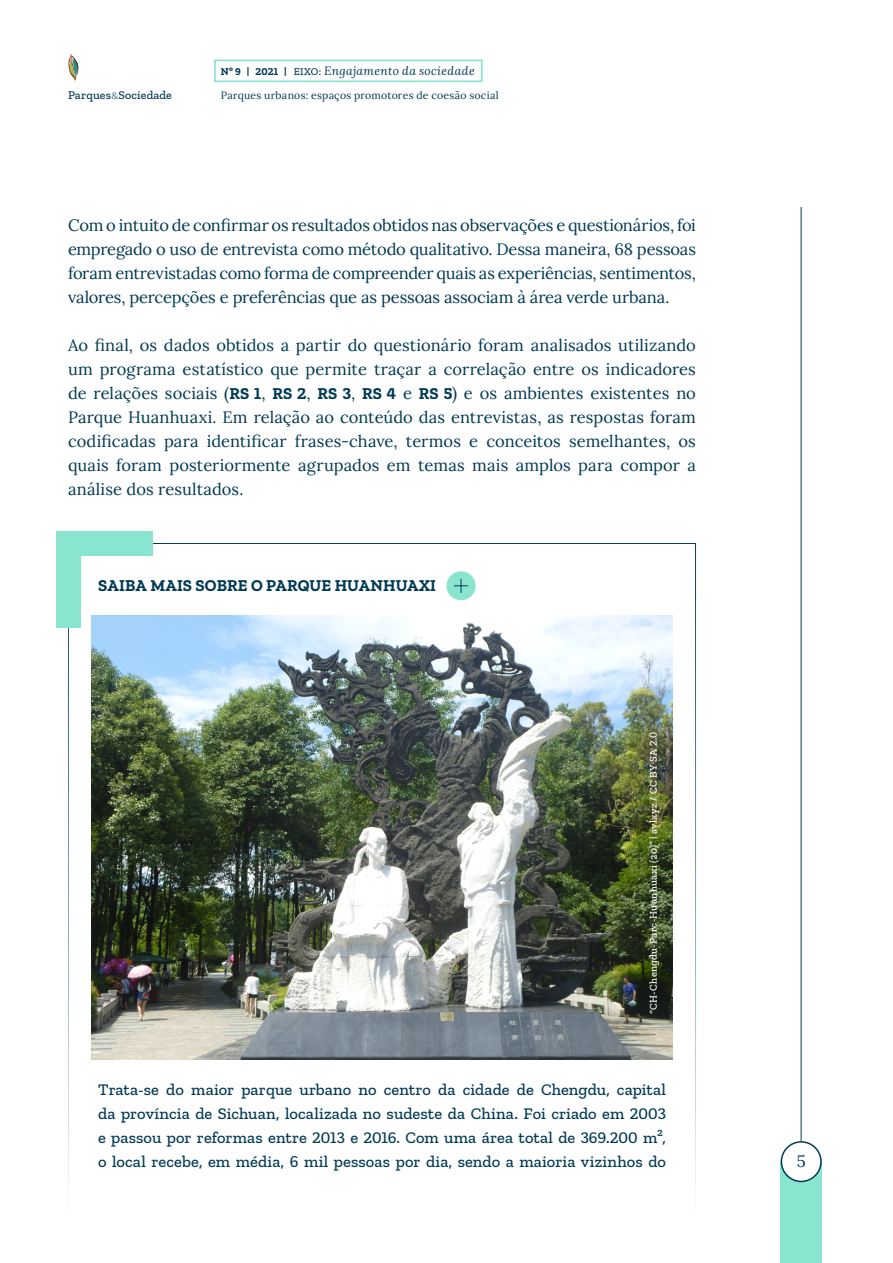
<style>
.page{position:relative;width:893px;height:1263px;background:#fff}
.page>*{position:absolute;margin:0;border:0;box-sizing:border-box;transform-origin:0 0}
.t1{font:16.5px/24px "Lora";letter-spacing:-.005em;color:#003a54;text-align:justify}
.t2{font:500 16.5px/24px "Zilla Slab";letter-spacing:.01em;color:#003a54;text-align:justify}
.t3{font:700 16.5px "Zilla Slab";letter-spacing:.01em;color:#003a54}
.t4{font:italic 12px "Lora";letter-spacing:.025em;color:#003a54}
.t5{font:500 12px "Zilla Slab";letter-spacing:.01em;color:#003a54}
.t6{font:500 10.5px "Zilla Slab";letter-spacing:.025em;color:#fff}
.t7{font:10.5px "Lora";letter-spacing:.02em;color:#003a54}
.s1{font-family:"Libre Franklin";font-weight:400;font-size:9px;color:#4d7587}
.s2{font-family:"Zilla Slab";font-weight:700;font-style:normal;font-size:10.5px}
.s3{font-family:"Zilla Slab";font-weight:500;font-style:normal;font-size:10.5px}
.s4{font-family:"Zilla Slab";font-weight:700}
</style>
<div class="page">
<div style="left:781px;top:1162px;width:41px;height:101px;background:#89e4d0"></div>
<div style="left:781px;top:1142px;width:40px;height:39px;background:#fff;border-radius:50%"></div>
<div style="left:781px;top:1141px;width:41px;height:41px;border:2px solid #003a54;border-radius:50%"></div>
<hr style="left:800px;top:207px;width:2px;height:934px;background:#6a8890">
<svg style="left:68px;top:53px;width:11px;height:29px"></svg>
<div style="left:214px;top:60px;width:269px;height:22px;border:2px solid #89e4d0"></div>
<div style="left:446px;top:571px;width:30px;height:29px;background:#89e4d0;border-radius:50%"></div>
<svg style="left:454px;top:579px;width:14px;height:14px"></svg>
<div style="left:68px;top:531px;width:84px;height:24px;background:#89e4d0"></div>
<div style="left:56px;top:531px;width:24px;height:96px;background:#89e4d0"></div>
<img style="left:92px;top:615px;width:580px;height:444px">
<p class="t5" style="left:68px;top:88px;width:105px">Parques<span class="s1">&amp;</span>Sociedade</p>
<p class="t4" style="left:221px;top:62px;width:256px"><span class="s2">Nº 9 | 2021 |</span> <span class="s3">EIXO:</span> Engajamento da sociedade</p>
<p class="t7" style="left:221px;top:87px;width:279px">Parques urbanos: espaços promotores de coesão social</p>
<p class="t1" style="left:68px;top:212px;width:629px">Com o intuito de confirmar os resultados obtidos nas observações e questionários, foi empregado o uso de entrevista como método qualitativo. Dessa maneira, 68 pessoas foram entrevistadas como forma de compreender quais as experiências, sentimentos, valores, percepções e preferências que as pessoas associam à área verde urbana.</p>
<p class="t1" style="left:68px;top:332px;width:629px">Ao final, os dados obtidos a partir do questionário foram analisados utilizando um programa estatístico que permite traçar a correlação entre os indicadores de relações sociais (<span class="s4">RS 1</span>, <span class="s4">RS 2</span>, <span class="s4">RS 3</span>, <span class="s4">RS 4</span> e <span class="s4">RS 5</span>) e os ambientes existentes no Parque Huanhuaxi. Em relação ao conteúdo das entrevistas, as respostas foram codificadas para identificar frases-chave, termos e conceitos semelhantes, os quais foram posteriormente agrupados em temas mais amplos para compor a análise dos resultados.</p>
<p class="t3" style="left:98px;top:576px;width:340px">SAIBA MAIS SOBRE O PARQUE HUANHUAXI</p>
<p class="t6" style="left:647px;top:1014px;width:283px;rotate:-90deg">“CH-Chengdu-Parc-Huanhuaxi (20)” | avlxyz / CC BY-SA 2.0</p>
<p class="t2" style="left:98px;top:1078px;width:569px">Trata-se do maior parque urbano no centro da cidade de Chengdu, capital da província de Sichuan, localizada no sudeste da China. Foi criado em 2003 e passou por reformas entre 2013 e 2016. Com uma área total de 369.200 m², o local recebe, em média, 6 mil pessoas por dia, sendo a maioria vizinhos do</p>
<p class="t1" style="left:797px;top:1148px;width:10px">5</p>
</div>
